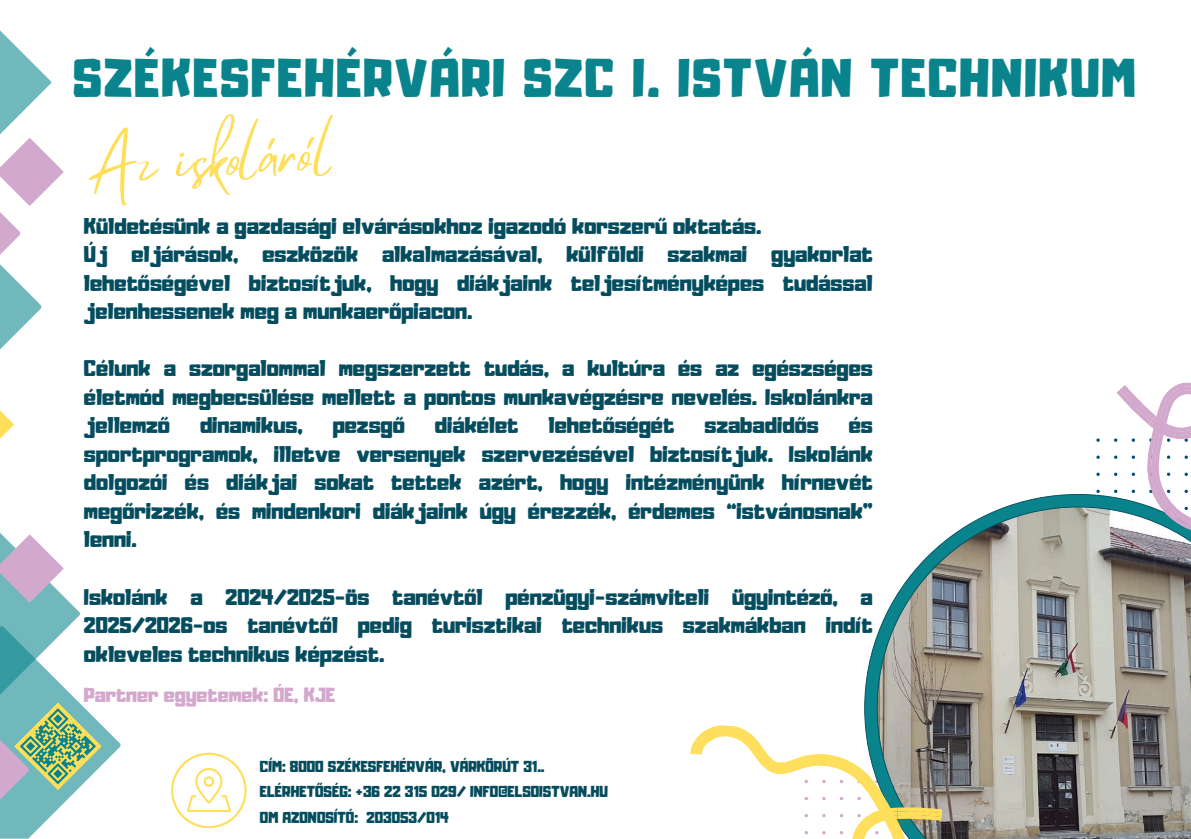
<style>
.page{position:relative;width:1191px;height:839px;background:#fff}
.page>*{position:absolute;margin:0;border:0;box-sizing:border-box;transform-origin:0 0}
.t1{font:53.8px "Mistrully";color:#ffde59}
.t2{font:48px "Adumu";letter-spacing:.04em;color:#09848d}
.t3{font:20px/28.4px "Adumu";color:#054d5e;text-align:justify}
.t4{font:18px "Adumu";color:#d3a8cd}
.t5{font:14px/26px "Adumu";color:#054d5e}
</style>
<div class="page">
<svg style="left:864px;top:494px;width:327px;height:344px;background:#9ea19b"></svg>
<svg style="left:0;top:30px;width:64px;height:409px"></svg>
<svg style="left:690px;top:722px;width:276px;height:116px"></svg>
<svg style="left:171px;top:752px;width:75px;height:75px"></svg>
<svg style="left:1096px;top:382px;width:95px;height:161px"></svg>
<svg style="left:0;top:533px;width:121px;height:305px"></svg>
<h2 class="t2" style="left:73px;top:58px;width:1064px">SZÉKESFEHÉRVÁRI SZC I. ISTVÁN TECHNIKUM</h2>
<h1 class="t1" style="left:83px;top:122px;width:249px;rotate:-3deg">Az iskoláról</h1>
<p class="t3" style="left:84px;top:213px;width:790px;text-align:left">Küldetésünk a gazdasági elvárásokhoz igazodó korszerű oktatás.<br>Új eljárások, eszközök alkalmazásával, külföldi szakmai gyakorlat lehetőségével biztosítjuk, hogy diákjaink teljesítményképes tudással jelenhessenek meg a munkaerőpiacon.</p>
<p class="t3" style="left:84px;top:356px;width:790px">Célunk a szorgalommal megszerzett tudás, a kultúra és az egészséges életmód megbecsülése mellett a pontos munkavégzésre nevelés. Iskolánkra jellemző</p>
<p class="t3" style="left:84px;top:413px;width:790px;text-indent:765px">és sportprogramok, illetve versenyek szervezésével biztosítjuk. Iskolánk dolgozói és diákjai sokat tettek azért, hogy intézményünk hírnevét megőrizzék, és mindenkori diákjaink úgy érezzék, érdemes “istvánosnak” lenni.</p>
<p class="t3" style="left:200px;top:413px;width:104px">dinamikus,</p>
<p class="t3" style="left:333px;top:413px;width:74px">pezsgő</p>
<p class="t3" style="left:435px;top:413px;width:85px">diákélet</p>
<p class="t3" style="left:549px;top:413px;width:127px">lehetőségét</p>
<p class="t3" style="left:704px;top:413px;width:116px">szabadidős</p>
<p class="t3" style="left:84px;top:584px;width:790px">Iskolánk a 2024/2025-ös tanévtől pénzügyi-számviteli ügyintéző, a 2025/2026-os tanévtől pedig turisztikai technikus szakmákban indít okleveles technikus képzést.</p>
<p class="t4" style="left:84px;top:687px;width:253px">Partner egyetemek: ÓE, KJE</p>
<p class="t5" style="left:260px;top:754px;width:350px">CÍM: 8000 SZÉKESFEHÉRVÁR, VÁRKÖRÚT 31..<br>ELÉRHETŐSÉG: +36 22 315 029/ INFO@ELSOISTVAN.HU<br>OM AZONOSÍTÓ: 203053/014</p>
</div>
